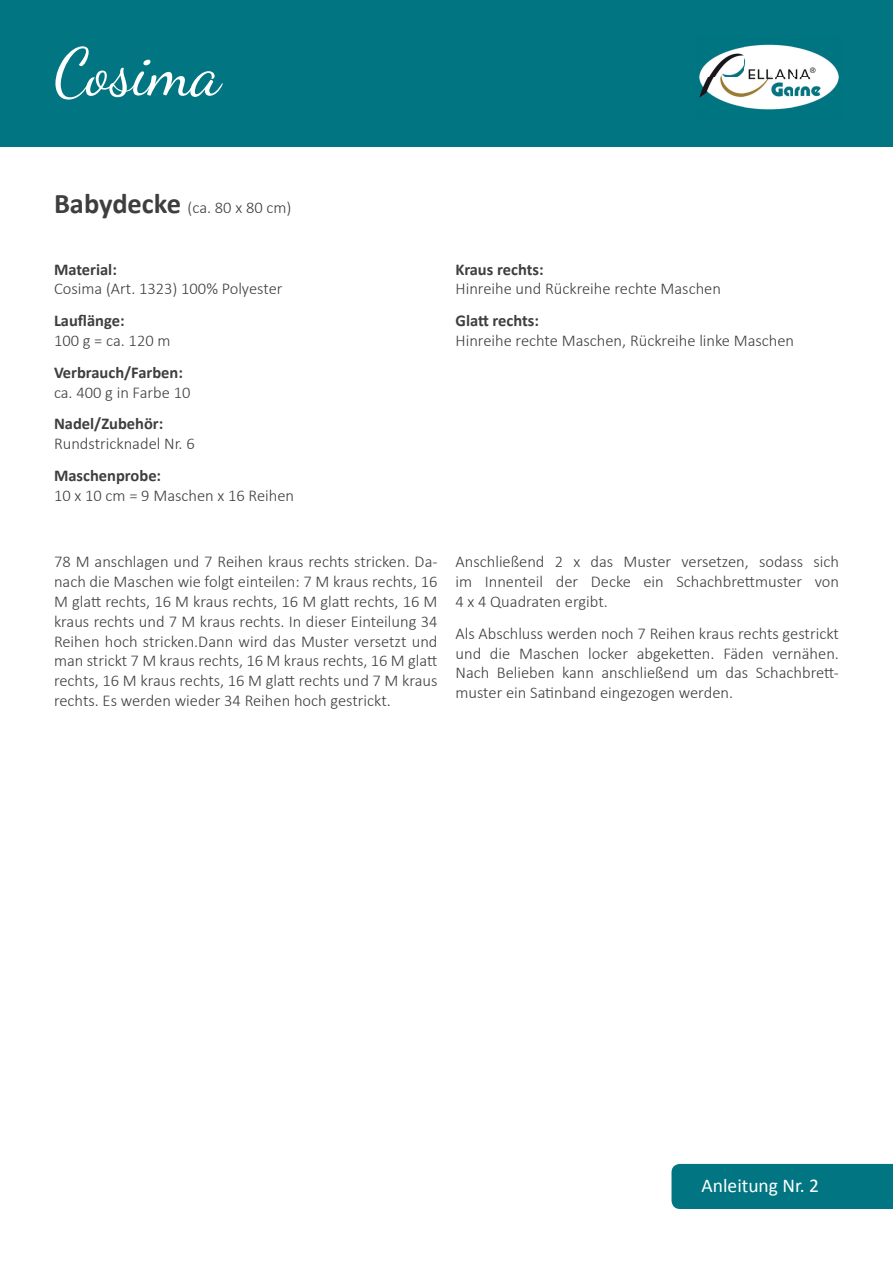
<style>
.page{position:relative;width:893px;height:1263px;background:#fff}
.page>*{position:absolute;margin:0;border:0;box-sizing:border-box;transform-origin:0 0}
.t1{font:66px "Dancing Script";color:#fff}
.t2{font:19.5px "Calibri";color:#fff}
.t3{font:300 16.5px/19.8px "Calibri";color:#3e3e40;text-align:justify}
.t4{font:700 16.5px "Calibri";color:#3e3e40}
.s1{font-weight:700;font-size:28.5px}
</style>
<div class="page">
<div style="left:671px;top:1164px;width:222px;height:45px;background:#017682"></div>
<div style="left:0;top:0;width:893px;height:147px;background:#017682"></div>
<img style="left:699px;top:44px;width:140px;height:66px">
<h1 class="t1" style="left:54px;top:33px;width:168px">Cosima</h1>
<p class="t3" style="left:54px;top:198px;width:239px"><span class="s1">Babydecke</span> (ca. 80 x 80 cm)</p>
<p class="t4" style="left:54px;top:259px;width:64px">Material:</p>
<p class="t3" style="left:54px;top:279px;width:230px">Cosima (Art. 1323) 100% Polyester</p>
<p class="t4" style="left:54px;top:310px;width:72px">Lauflänge:</p>
<p class="t3" style="left:54px;top:330px;width:118px">100 g = ca. 120 m</p>
<p class="t4" style="left:54px;top:362px;width:130px">Verbrauch/Farben:</p>
<p class="t3" style="left:54px;top:382px;width:138px">ca. 400 g in Farbe 10</p>
<p class="t4" style="left:54px;top:413px;width:111px">Nadel/Zubehör:</p>
<p class="t3" style="left:54px;top:434px;width:142px">Rundstricknadel Nr. 6</p>
<p class="t4" style="left:54px;top:465px;width:109px">Maschenprobe:</p>
<p class="t3" style="left:54px;top:485px;width:242px">10 x 10 cm = 9 Maschen x 16 Reihen</p>
<p class="t4" style="left:455px;top:259px;width:90px">Kraus rechts:</p>
<p class="t3" style="left:455px;top:279px;width:267px">Hinreihe und Rückreihe rechte Maschen</p>
<p class="t4" style="left:455px;top:310px;width:85px">Glatt rechts:</p>
<p class="t3" style="left:455px;top:330px;width:340px">Hinreihe rechte Maschen, Rückreihe linke Maschen</p>
<p class="t3" style="left:54px;top:552px;width:385px">78 M anschlagen und 7 Reihen kraus rechts stricken. Da&shy;nach die Maschen wie folgt einteilen: 7 M kraus rechts, 16<br>M glatt rechts, 16 M kraus rechts, 16 M glatt rechts, 16 M kraus rechts und 7 M kraus rechts. In dieser Einteilung 34<br>Reihen hoch stricken.Dann wird das Muster versetzt und man strickt 7 M kraus rechts, 16 M kraus rechts, 16 M glatt rechts, 16 M kraus rechts, 16 M glatt rechts und 7 M kraus rechts. Es werden wieder 34 Reihen hoch gestrickt.</p>
<p class="t3" style="left:455px;top:552px;width:385px">Anschließend 2 x das Muster versetzen, sodass sich im Innenteil der Decke ein Schachbrettmuster von 4 x 4 Quadraten ergibt.</p>
<p class="t3" style="left:455px;top:623px;width:385px">Als Abschluss werden noch 7 Reihen kraus rechts gestrickt und die Maschen locker abgeketten. Fäden vernähen.<br>Nach Belieben kann anschließend um das Schachbrett&shy;muster ein Satinband eingezogen werden.</p>
<p class="t2" style="left:702px;top:1173px;width:119px">Anleitung Nr. 2</p>
</div>
